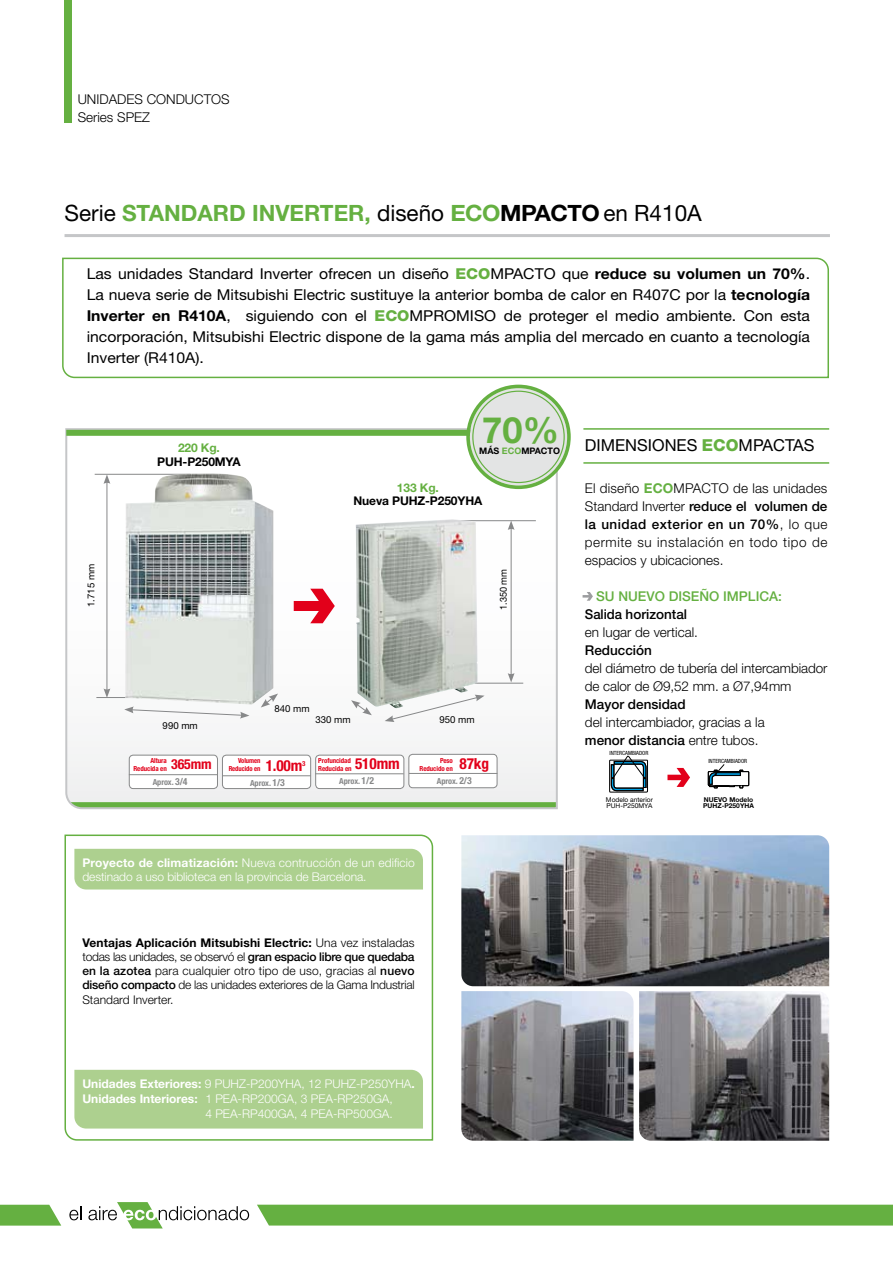
<style>
.page{position:relative;width:893px;height:1263px;background:#fff}
.page>*{position:absolute;margin:0;border:0;box-sizing:border-box;transform-origin:0 0}
.t1{font:700 36.3px "Helvetica Neue";color:#65b041}
.t2{font:700 22.5px "Helvetica Neue";color:#65b041}
.t3{font:16.5px "Helvetica Neue";color:#000}
.t4{font:700 condensed 15.3px "Helvetica Neue";letter-spacing:-.01em;color:#e2001a}
.t5{font:15px/21px "Helvetica Neue";color:#000;text-align:justify;scale:1.05 1}
.t6{font:700 condensed 13.95px "Helvetica Neue";letter-spacing:-.01em;color:#e2001a}
.t7{font:300 13.5px/18px "Helvetica Neue";color:#000}
.t8{font:500 13.5px "Helvetica Neue";color:#000}
.t9{font:500 13.5px "Helvetica Neue";color:#65b041}
.t10{font:300 12px/14.2px "Helvetica Neue";letter-spacing:-.015em;color:#000;text-align:justify}
.t11{font:300 12px/14.2px "Helvetica Neue";color:#fff}
.t12{font:700 12px "Helvetica Neue";letter-spacing:-.01em;color:#000}
.t13{font:700 12px "Helvetica Neue";letter-spacing:-.01em;color:#65b041}
.t14{font:9.6px "Helvetica Neue";color:#000}
.t15{font:9.6px "Helvetica Neue";color:#000;scale:.95 1}
.t16{font:700 9px "Helvetica Neue";color:#000}
.t17{font:700 condensed 8.4px "Helvetica Neue";letter-spacing:-.01em;color:#878889}
.t18{font:700 condensed 6.9px/8.4px "Helvetica Neue";letter-spacing:-.01em;color:#e2001a;text-align:right}
.t19{font:700 condensed 6.9px/8.4px "Helvetica Neue";letter-spacing:-.01em;color:#e2001a;text-align:right;scale:.95 1}
.t20{font:6.6px/6.6px "Helvetica Neue";color:#000}
.t21{font:700 6.6px/6.6px "Helvetica Neue";color:#000}
.t22{font:condensed 5.7px "Helvetica Neue";color:#000}
.s1{font-weight:400;color:#000}
.s2{color:#000}
.s3{font-weight:800;color:#65b041}
.s4{font-weight:700}
.s5{color:#65b041}
.s6{font-size:9.75px}
.s7{font-weight:500}
.s8{font-weight:700;color:#65b041}
</style>
<div class="page">
<div style="left:64px;top:0;width:8px;height:122px;background:#65b041"></div>
<svg style="left:69px;top:1206px;width:12px;height:14px"></svg>
<svg style="left:88px;top:1202px;width:161px;height:26px"></svg>
<svg style="left:0;top:1205px;width:61px;height:20px"></svg>
<div style="left:257px;top:1205px;width:636px;height:20px;background:#65b041"></div>
<svg style="left:65px;top:428px;width:494px;height:382px"></svg>
<div style="left:609px;top:760px;width:39px;height:32px;border:1px solid #000"></div>
<svg style="left:62px;top:257px;width:767px;height:122px"></svg>
<hr style="left:65px;top:234px;width:765px;height:3px;background:#c5c6c8">
<div style="left:66px;top:430px;width:491px;height:6px;background:#65b041"></div>
<div style="left:409px;top:754px;width:88px;height:34px;background:#fff;border-radius:4px"></div>
<div style="left:408px;top:754px;width:89px;height:34px;border:1px solid #878889;border-radius:4px"></div>
<hr style="left:409px;top:773px;width:88px;height:1px;background:#878889">
<div style="left:129px;top:755px;width:88px;height:33px;background:#fff;border-radius:4px"></div>
<div style="left:129px;top:755px;width:89px;height:34px;border:1px solid #878889;border-radius:4px"></div>
<hr style="left:129px;top:774px;width:88px;height:1px;background:#878889">
<div style="left:316px;top:755px;width:88px;height:33px;background:#fff;border-radius:4px"></div>
<div style="left:315px;top:755px;width:89px;height:34px;border:1px solid #878889;border-radius:4px"></div>
<hr style="left:315px;top:773px;width:89px;height:1px;background:#878889">
<div style="left:222px;top:755px;width:89px;height:33px;background:#fff;border-radius:4px"></div>
<div style="left:222px;top:755px;width:89px;height:34px;border:1px solid #878889;border-radius:4px"></div>
<hr style="left:222px;top:775px;width:89px;height:1px;background:#878889">
<div style="left:470px;top:388px;width:97px;height:97px;background:#e3e4e4;border-radius:50%"></div>
<div style="left:466px;top:385px;width:105px;height:104px;border:4px solid #65b041;border-radius:50%"></div>
<hr style="left:95px;top:474px;width:95px;height:1px;background:#878889">
<hr style="left:96px;top:697px;width:66px;height:1px;background:#878889">
<hr style="left:511px;top:528px;width:1px;height:147px;background:#878889">
<svg style="left:508px;top:521px;width:7px;height:9px"></svg>
<svg style="left:508px;top:673px;width:7px;height:9px"></svg>
<img style="left:125px;top:473px;width:148px;height:231px">
<hr style="left:107px;top:481px;width:1px;height:210px;background:#878889">
<svg style="left:104px;top:474px;width:6px;height:10px"></svg>
<svg style="left:104px;top:688px;width:6px;height:9px"></svg>
<svg style="left:261px;top:693px;width:17px;height:14px"></svg>
<svg style="left:124px;top:706px;width:125px;height:12px"></svg>
<svg style="left:351px;top:700px;width:21px;height:15px"></svg>
<hr style="left:453px;top:520px;width:83px;height:1px;background:#878889">
<hr style="left:475px;top:683px;width:48px;height:1px;background:#878889">
<svg style="left:385px;top:695px;width:100px;height:27px"></svg>
<svg style="left:294px;top:589px;width:41px;height:34px"></svg>
<img style="left:356px;top:519px;width:122px;height:189px">
<hr style="left:583px;top:462px;width:246px;height:2px;background:#65b041">
<hr style="left:583px;top:428px;width:246px;height:2px;background:#65b041">
<svg style="left:583px;top:592px;width:10px;height:9px"></svg>
<svg style="left:707px;top:764px;width:42px;height:25px"></svg>
<svg style="left:667px;top:768px;width:23px;height:19px"></svg>
<svg style="left:611px;top:755px;width:36px;height:37px"></svg>
<svg style="left:64px;top:834px;width:370px;height:307px"></svg>
<div style="left:74px;top:849px;width:349px;height:40px;background:#add08f"></div>
<div style="left:74px;top:1070px;width:349px;height:58px;background:#add08f"></div>
<img style="left:461px;top:835px;width:368px;height:151px">
<img style="left:639px;top:991px;width:190px;height:150px">
<img style="left:461px;top:991px;width:172px;height:150px">
<p class="t7" style="left:78px;top:90px;width:154px">UNIDADES CONDUCTOS<br>Series SPEZ</p>
<h2 class="t2" style="left:65px;top:199px;width:639px"><span class="s1">Serie</span> STANDARD INVERTER, <span class="s1">diseño</span> ECO<span class="s2">MPACTO</span><span class="s1">en R410A</span></h2>
<p class="t5" style="left:87px;top:263px;width:690px">Las unidades Standard Inverter ofrecen un diseño <span class="s3">ECO</span>MPACTO que <span class="s4">reduce su volumen un 70%</span>.<br>La nueva serie de Mitsubishi Electric sustituye la anterior bomba de calor en R407C por la <span class="s4">tecnología Inverter en R410A</span>, siguiendo con el <span class="s3">ECO</span>MPROMISO de proteger el medio ambiente. Con esta incorporación, Mitsubishi Electric dispone de la gama más amplia del mercado en cuanto a tecnología Inverter (R410A).</p>
<p class="t14" style="left:85px;top:607px;width:45px;rotate:-90deg">1.715 mm</p>
<p class="t13" style="left:178px;top:441px;width:43px">220 Kg.</p>
<p class="t12" style="left:157px;top:454px;width:85px">PUH-P250MYA</p>
<h1 class="t1" style="left:482px;top:408px;width:78px">70%</h1>
<p class="t16" style="left:479px;top:445px;width:82px">MÁS <span class="s5">ECO</span>MPACTO</p>
<p class="t13" style="left:397px;top:480px;width:43px">133 Kg.</p>
<p class="t12" style="left:353px;top:493px;width:130px">Nueva PUHZ-P250YHA</p>
<p class="t15" style="left:498px;top:610px;width:45px;rotate:-90deg">1.350 mm</p>
<p class="t14" style="left:163px;top:719px;width:37px">990 mm</p>
<p class="t14" style="left:274px;top:703px;width:37px">840 mm</p>
<p class="t14" style="left:315px;top:713px;width:37px">330 mm</p>
<p class="t14" style="left:439px;top:714px;width:37px">950 mm</p>
<p class="t18" style="left:133px;top:756px;width:35px">Altura<br>Reducida en</p>
<p class="t17" style="left:153px;top:777px;width:36px">Aprox. <span class="s6">3/4</span></p>
<p class="t6" style="left:171px;top:756px;width:42px">365mm</p>
<p class="t19" style="left:229px;top:756px;width:35px">Volumen<br>Reducido en</p>
<p class="t17" style="left:250px;top:777px;width:36px">Aprox. <span class="s6">1/3</span></p>
<p class="t4" style="left:266px;top:756px;width:41px">1.00m<sup>3</sup></p>
<p class="t18" style="left:318px;top:756px;width:35px;text-align:left">Profuncidad<br>Reducida en</p>
<p class="t17" style="left:339px;top:776px;width:36px">Aprox. <span class="s6">1/2</span></p>
<p class="t4" style="left:355px;top:755px;width:46px">510mm</p>
<p class="t18" style="left:420px;top:756px;width:35px">Peso<br>Reducido en</p>
<p class="t17" style="left:437px;top:776px;width:36px">Aprox. <span class="s6">2/3</span></p>
<p class="t4" style="left:460px;top:754px;width:31px">87kg</p>
<p class="t11" style="left:82px;top:855px;width:334px"><span class="s4">Proyecto de climatización:</span> Nueva contrucción de un edificio destinado a uso biblioteca en la provincia de Barcelona.</p>
<p class="t10" style="left:82px;top:935px;width:334px"><span class="s4">Ventajas Aplicación Mitsubishi Electric:</span> Una vez instaladas todas las unidades, se observó el <span class="s7">gran espacio libre que quedaba en la azotea</span> para cualquier otro tipo de uso, gracias al <span class="s7">nuevo diseño compacto</span> de las unidades exteriores de la Gama Industrial Standard Inverter.</p>
<p class="t3" style="left:585px;top:436px;width:231px">DIMENSIONES <span class="s3">ECO</span>MPACTAS</p>
<p class="t7" style="left:585px;top:479px;width:244px;text-align:justify">El diseño <span class="s8">ECO</span>MPACTO de las unidades Standard Inverter <span class="s7">reduce el volumen de la unidad exterior en un 70%</span>, lo que permite su instalación en todo tipo de espacios y ubicaciones.</p>
<p class="t9" style="left:596px;top:588px;width:187px">SU NUEVO DISEÑO IMPLICA:</p>
<p class="t8" style="left:585px;top:606px;width:104px">Salida horizontal</p>
<p class="t7" style="left:585px;top:623px;width:115px">en lugar de vertical.</p>
<p class="t8" style="left:585px;top:642px;width:69px">Reducción</p>
<p class="t7" style="left:585px;top:659px;width:244px">del diámetro de tubería del intercambiador de calor de Ø9,52 mm. a Ø7,94mm</p>
<p class="t8" style="left:585px;top:696px;width:102px">Mayor densidad</p>
<p class="t7" style="left:585px;top:713px;width:181px">del intercambiador, gracias a la <span class="s7">menor distancia</span> entre tubos.</p>
<p class="t22" style="left:610px;top:750px;width:40px">INTERCAMBIADOR</p>
<p class="t20" style="left:606px;top:796px;width:48px">Modelo anterior<br>PUH-P250MYA</p>
<p class="t22" style="left:708px;top:758px;width:40px">INTERCAMBIADOR</p>
<p class="t21" style="left:703px;top:796px;width:52px">NUEVO Modelo<br>PUHZ-P250YHA</p>
<p class="t11" style="left:82px;top:1077px;width:334px"><span class="s4">Unidades Exteriores:</span> 9 PUHZ-P200YHA, 12 PUHZ-P250YHA<span class="s4">.</span></p>
<p class="t11" style="left:82px;top:1092px;width:312px"><span class="s4">Unidades Interiores:</span> 1 PEA-RP200GA, 3 PEA-RP250GA,</p>
<p class="t11" style="left:205px;top:1107px;width:189px">4 PEA-RP400GA, 4 PEA-RP500GA.</p>
</div>
